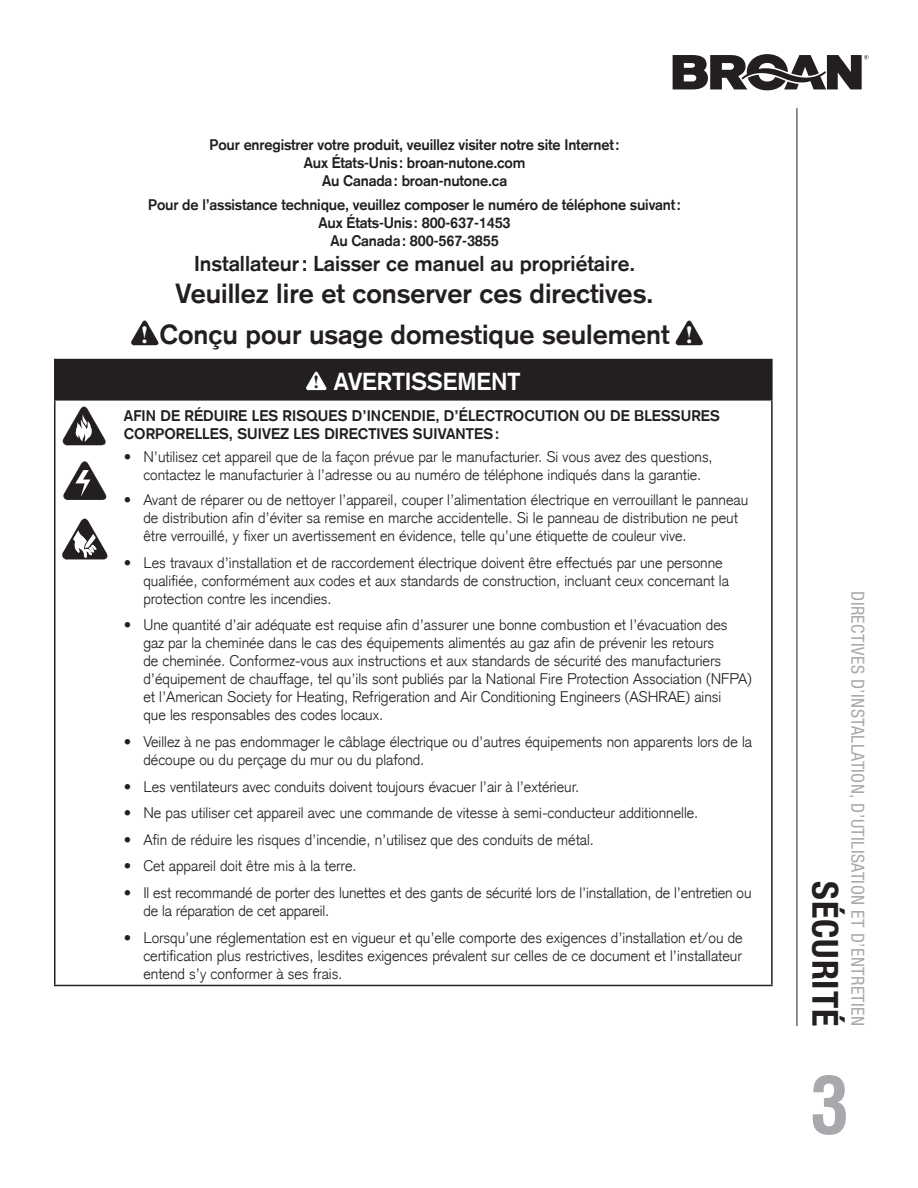
<style>
.page{position:relative;width:918px;height:1188px;background:#fff}
.page>*{position:absolute;margin:0;border:0;box-sizing:border-box;transform-origin:0 0}
.t1{font:700 condensed 78px "Helvetica LT Std";color:#a8a9ad}
.t2{font:700 condensed 36px "Helvetica Neue LT Std";letter-spacing:.025em;color:#231f20}
.Numbered_Head{font:700 27px "Akzidenz Grotesk CE";color:#231f20}
.t3{font:700 24.9px "Times New Roman";color:#fff}
.Warning_Heading{font:700 24px "Akzidenz Grotesk CE";color:#fff}
.Numbered_Head-2{font:700 21px "Akzidenz Grotesk CE";color:#231f20}
.t4{font:700 18.6px "Times New Roman";color:#231f20}
.t5{font:condensed 18px "Helvetica Neue LT Std";letter-spacing:.025em;color:#a8a9ad}
.t6{font:300 15px/18px "Akzidenz Grotesk CE";color:#231f20}
.Body_text_flush_left_BOLD{font:700 15px/18px "Akzidenz Grotesk CE";letter-spacing:-.01em;color:#231f20;text-align:center}
.Warning_Text{font:700 15px/18px "Akzidenz Grotesk CE";letter-spacing:.005em;color:#231f20}
.s1{font-family:"Times New Roman";font-size:24.9px;color:#fff}
</style>
<div class="page">
<hr style="left:797px;top:108px;width:1px;height:918px;background:#231f20">
<svg style="left:673px;top:54px;width:196px;height:36px"></svg>
<div style="left:55px;top:360px;width:717px;height:40px;background:#231f20"></div>
<hr style="left:54px;top:359px;width:63px;height:1px;background:#231f20">
<hr style="left:54px;top:360px;width:2px;height:39px;background:#231f20">
<hr style="left:117px;top:359px;width:656px;height:1px;background:#231f20">
<hr style="left:771px;top:360px;width:2px;height:39px;background:#231f20">
<hr style="left:54px;top:399px;width:63px;height:2px;background:#231f20">
<hr style="left:54px;top:401px;width:2px;height:584px;background:#231f20">
<hr style="left:117px;top:399px;width:656px;height:2px;background:#231f20">
<hr style="left:771px;top:401px;width:2px;height:584px;background:#231f20">
<hr style="left:54px;top:985px;width:63px;height:1px;background:#231f20">
<hr style="left:117px;top:985px;width:656px;height:1px;background:#231f20">
<svg style="left:306px;top:372px;width:20px;height:18px"></svg>
<svg style="left:63px;top:407px;width:43px;height:39px"></svg>
<svg style="left:63px;top:461px;width:43px;height:39px"></svg>
<svg style="left:62px;top:519px;width:45px;height:41px"></svg>
<svg style="left:676px;top:321px;width:27px;height:25px"></svg>
<svg style="left:131px;top:321px;width:27px;height:25px"></svg>
<p class="Body_text_flush_left_BOLD" style="left:210px;top:135px;width:412px">Pour enregistrer votre produit, veuillez visiter notre site Internet:</p>
<p class="Body_text_flush_left_BOLD" style="left:304px;top:153px;width:223px">Aux États-Unis: broan-nutone.com<br>Au Canada: broan-nutone.ca</p>
<p class="Body_text_flush_left_BOLD" style="left:148px;top:196px;width:534px">Pour de l’assistance technique, veuillez composer le numéro de téléphone suivant:</p>
<p class="Body_text_flush_left_BOLD" style="left:319px;top:214px;width:194px">Aux États-Unis: 800-637-1453<br>Au Canada: 800-567-3855</p>
<p class="Numbered_Head-2" style="left:194px;top:251px;width:440px">Installateur: Laisser ce manuel au propriétaire.</p>
<p class="Numbered_Head" style="left:176px;top:276px;width:476px">Veuillez lire et conserver ces directives.</p>
<p class="Numbered_Head" style="left:141px;top:318px;width:531px"><span class="s1">!</span> Conçu pour usage domestique seulement</p>
<p class="t3" style="left:685px;top:317px;width:10px">!</p>
<p class="t4" style="left:313px;top:369px;width:8px">!</p>
<p class="Warning_Heading" style="left:334px;top:366px;width:188px">AVERTISSEMENT</p>
<p class="Warning_Text" style="left:124px;top:407px;width:598px">AFIN DE RÉDUIRE LES RISQUES D’INCENDIE, D’ÉLECTROCUTION OU DE BLESSURES<br>CORPORELLES, SUIVEZ LES DIRECTIVES SUIVANTES:</p>
<p class="t6" style="left:124px;top:448px;width:590px;text-align:center">• N’utilisez cet appareil que de la façon prévue par le manufacturier. Si vous avez des questions, contactez le manufacturier à l’adresse ou au numéro de téléphone indiqués dans la garantie.</p>
<p class="t6" style="left:143px;top:491px;width:606px;text-indent:-20px">• Avant de réparer ou de nettoyer l’appareil, couper l’alimentation électrique en verrouillant le panneau de distribution afin d’éviter sa remise en marche accidentelle. Si le panneau de distribution ne peut être verrouillé, y fixer un avertissement en évidence, telle qu’une étiquette de couleur vive.</p>
<p class="t6" style="left:143px;top:553px;width:587px;text-indent:-20px">• Les travaux d’installation et de raccordement électrique doivent être effectués par une personne qualifiée, conformément aux codes et aux standards de construction, incluant ceux concernant la protection contre les incendies.</p>
<p class="t6" style="left:143px;top:616px;width:610px;text-indent:-20px">• Une quantité d’air adéquate est requise afin d’assurer une bonne combustion et l’évacuation des gaz par la cheminée dans le cas des équipements alimentés au gaz afin de prévenir les retours<br>de cheminée. Conformez-vous aux instructions et aux standards de sécurité des manufacturiers d’équipement de chauffage, tel qu’ils sont publiés par la National Fire Protection Association (NFPA) et l’American Society for Heating, Refrigeration and Air Conditioning Engineers (ASHRAE) ainsi<br>que les responsables des codes locaux.</p>
<p class="t6" style="left:143px;top:733px;width:610px;text-indent:-20px">• Veillez à ne pas endommager le câblage électrique ou d’autres équipements non apparents lors de la découpe ou du perçage du mur ou du plafond.</p>
<p class="t6" style="left:124px;top:777px;width:454px">• Les ventilateurs avec conduits doivent toujours évacuer l’air à l’extérieur.</p>
<p class="t6" style="left:124px;top:804px;width:573px">• Ne pas utiliser cet appareil avec une commande de vitesse à semi-conducteur additionnelle.</p>
<p class="t6" style="left:124px;top:830px;width:469px">• Afin de réduire les risques d’incendie, n’utilisez que des conduits de métal.</p>
<p class="t6" style="left:124px;top:857px;width:231px">• Cet appareil doit être mis à la terre.</p>
<p class="t6" style="left:143px;top:884px;width:610px;text-indent:-20px">• Il est recommandé de porter des lunettes et des gants de sécurité lors de l’installation, de l’entretien ou de la réparation de cet appareil.</p>
<p class="t6" style="left:143px;top:928px;width:601px;text-align:justify;text-indent:-20px">• Lorsqu’une réglementation est en vigueur et qu’elle comporte des exigences d’installation et/ou de certification plus restrictives, lesdites exigences prévalent sur celles de ce document et l’installateur entend s’y conformer à ses frais.</p>
<p class="t5" style="left:868px;top:591px;width:437px;rotate:90deg">DIRECTIVES D’INSTALLATION, D’UTILISATION ET D’ENTRETIEN</p>
<h2 class="t2" style="left:847px;top:881px;width:146px;rotate:90deg">SÉCURITÉ</h2>
<h1 class="t1" style="left:811px;top:1056px;width:40px">3</h1>
</div>
